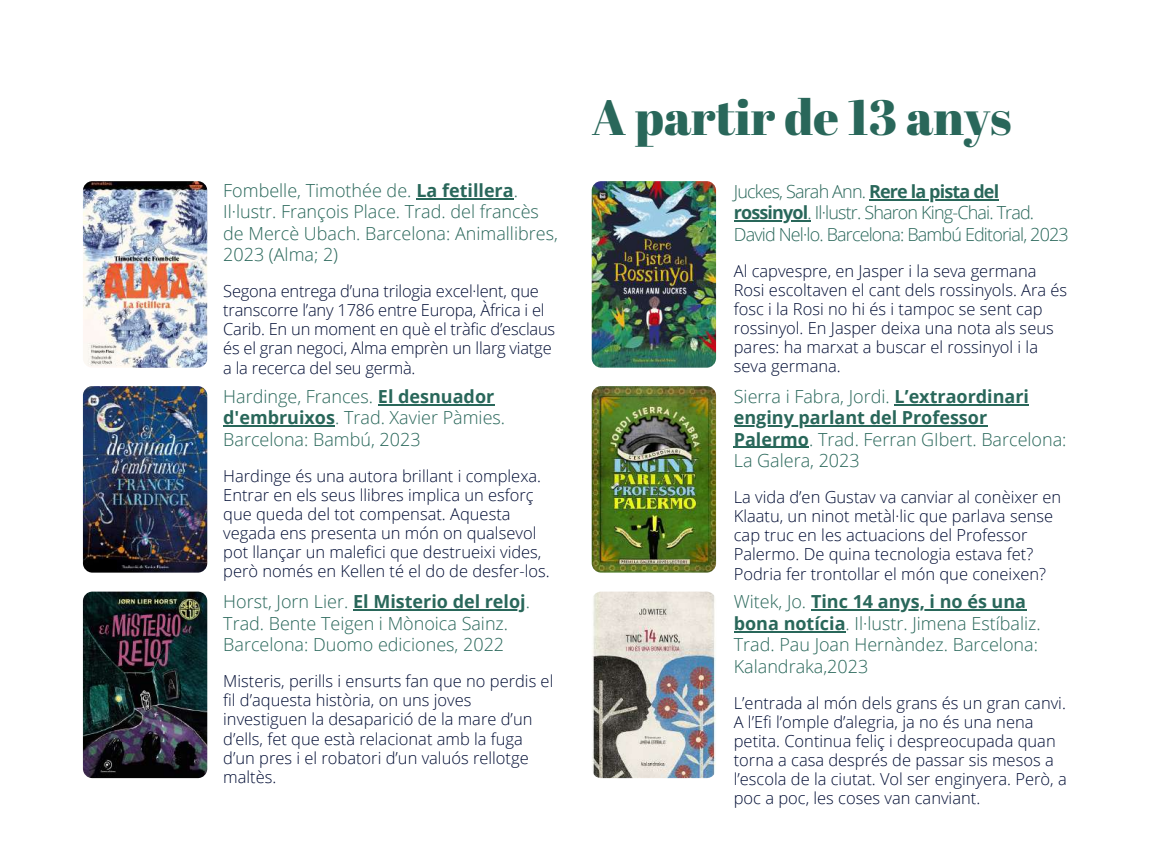
<style>
.page{position:relative;width:1152px;height:864px;background:#fff}
.page>*{position:absolute;margin:0;border:0;box-sizing:border-box;transform-origin:0 0}
.t1{font:49.5px "Abril Fatface";color:#29675a}
.t2{font:300 18px/21.3px "Open Sans";color:#29675a}
.t3{font:300 18px/21.3px "Open Sans";letter-spacing:-.045em;color:#29675a}
.t4{font:300 16.5px/19.2px "Open Sans";color:#000d34}
.s1{font-weight:700}
</style>
<div class="page">
<img style="left:83px;top:386px;width:124px;height:187px;border-radius:9px">
<img style="left:592px;top:386px;width:124px;height:187px;border-radius:9px">
<img style="left:83px;top:592px;width:124px;height:186px;border-radius:9px">
<img style="left:592px;top:592px;width:124px;height:186px;border-radius:9px">
<img style="left:83px;top:181px;width:124px;height:187px;border-radius:9px">
<img style="left:592px;top:181px;width:124px;height:187px;border-radius:9px">
<hr style="left:416px;top:198px;width:98px;height:1px;background:#29675a">
<hr style="left:869px;top:199px;width:129px;height:1px;background:#29675a">
<hr style="left:734px;top:221px;width:74px;height:1px;background:#29675a">
<hr style="left:378px;top:404px;width:116px;height:1px;background:#29675a">
<hr style="left:223px;top:425px;width:112px;height:2px;background:#29675a">
<hr style="left:353px;top:610px;width:173px;height:1px;background:#29675a">
<hr style="left:895px;top:404px;width:134px;height:1px;background:#29675a">
<hr style="left:734px;top:425px;width:253px;height:2px;background:#29675a">
<hr style="left:734px;top:447px;width:75px;height:1px;background:#29675a">
<hr style="left:811px;top:610px;width:215px;height:1px;background:#29675a">
<hr style="left:734px;top:631px;width:112px;height:1px;background:#29675a">
<p class="t2" style="left:223px;top:179px;width:336px">Fombelle, Timothée de. <span class="s1">La fetillera</span>.<br>Il·lustr. François Place. Trad. del francès de Mercè Ubach. Barcelona: Animallibres, 2023 (Alma; 2)</p>
<p class="t4" style="left:223px;top:281px;width:334px">Segona entrega d’una trilogia excel·lent, que transcorre l’any 1786 entre Europa, Àfrica i el Carib. En un moment en què el tràfic d’esclaus és el gran negoci, Alma emprèn un llarg viatge a la recerca del seu germà.</p>
<p class="t2" style="left:223px;top:385px;width:283px">Hardinge, Frances. <span class="s1">El desnuador d'embruixos</span>. Trad. Xavier Pàmies.<br>Barcelona: Bambú, 2023</p>
<p class="t4" style="left:223px;top:466px;width:328px">Hardinge és una autora brillant i complexa.<br>Entrar en els seus llibres implica un esforç que queda del tot compensat. Aquesta vegada ens presenta un món on qualsevol pot llançar un malefici que destrueixi vides, però només en Kellen té el do de desfer-los.</p>
<p class="t2" style="left:223px;top:591px;width:308px">Horst, Jorn Lier. <span class="s1">El Misterio del reloj</span>.<br>Trad. Bente Teigen i Mònoica Sainz.<br>Barcelona: Duomo ediciones, 2022</p>
<p class="t4" style="left:223px;top:671px;width:332px">Misteris, perills i ensurts fan que no perdis el fil d’aquesta història, on uns joves investiguen la desaparició de la mare d’un d’ells, fet que està relacionat amb la fuga d’un pres i el robatori d’un valuós rellotge maltès.</p>
<h1 class="t1" style="left:592px;top:83px;width:422px">A partir de 13 anys</h1>
<p class="t3" style="left:734px;top:180px;width:336px">Juckes, Sarah Ann. <span class="s1">Rere la pista del rossinyol</span>. Il·lustr. Sharon King-Chai. Trad.<br>David Nel·lo. Barcelona: Bambú Editorial, 2023</p>
<p class="t4" style="left:734px;top:261px;width:335px">Al capvespre, en Jasper i la seva germana Rosi escoltaven el cant dels rossinyols. Ara és fosc i la Rosi no hi és i tampoc se sent cap rossinyol. En Jasper deixa una nota als seus pares: ha marxat a buscar el rossinyol i la seva germana.</p>
<p class="t2" style="left:734px;top:385px;width:334px">Sierra i Fabra, Jordi. <span class="s1">L’extraordinari enginy parlant del Professor<br>Palermo</span>. Trad. Ferran GIbert. Barcelona:<br>La Galera, 2023</p>
<p class="t4" style="left:734px;top:487px;width:329px">La vida d’en Gustav va canviar al conèixer en Klaatu, un ninot metàl·lic que parlava sense cap truc en les actuacions del Professor Palermo. De quina tecnologia estava fet?<br>Podria fer trontollar el món que coneixen?</p>
<p class="t2" style="left:734px;top:591px;width:308px">Witek, Jo. <span class="s1">Tinc 14 anys, i no és una bona notícia</span>. Il·lustr. Jimena Estíbaliz.<br>Trad. Pau Joan Hernàndez. Barcelona:<br>Kalandraka,2023</p>
<p class="t4" style="left:734px;top:693px;width:335px">L’entrada al món dels grans és un gran canvi.<br>A l’Efi l’omple d’alegria, ja no és una nena petita. Continua feliç i despreocupada quan torna a casa després de passar sis mesos a l’escola de la ciutat. Vol ser enginyera. Però, a poc a poc, les coses van canviant.</p>
</div>
